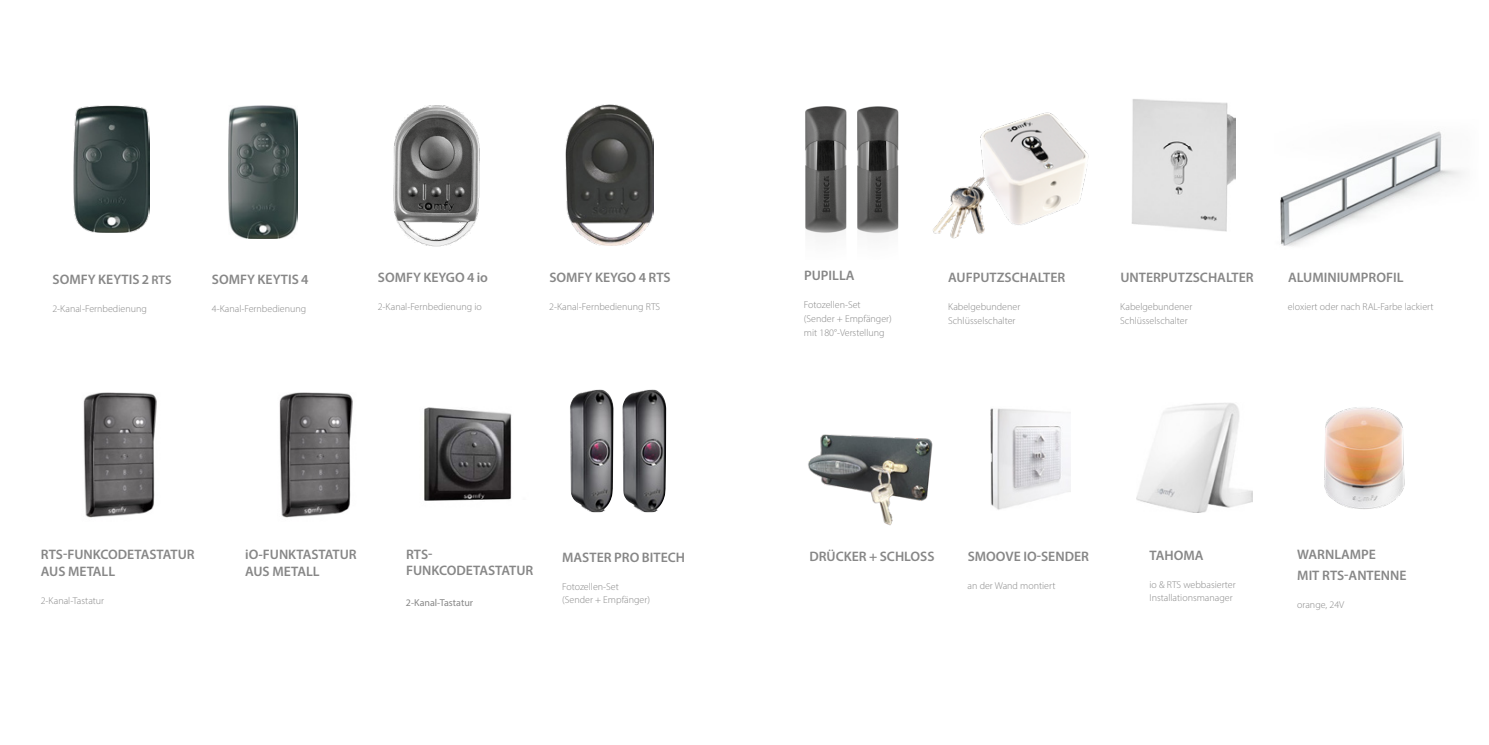
<style>
.page{position:relative;width:1489px;height:745px;background:#fff}
.page>*{position:absolute;margin:0;border:0;box-sizing:border-box;transform-origin:0 0}
.t1{font:600 13.75px/17.5px "Myriad Pro";color:#878787}
.t2{font:300 10px/13.8px "Myriad Pro";color:#878787}
.t3{font:10px "Myriad Pro";color:#878787}
.s1{font-size:12.5px}
</style>
<div class="page">
<img style="left:73px;top:105px;width:77px;height:127px">
<img style="left:229px;top:105px;width:68px;height:134px">
<img style="left:565px;top:104px;width:88px;height:141px">
<img style="left:393px;top:105px;width:87px;height:142px">
<img style="left:424px;top:407px;width:88px;height:94px">
<img style="left:805px;top:106px;width:87px;height:129px">
<img style="left:892px;top:108px;width:197px;height:131px">
<img style="left:1131px;top:99px;width:104px;height:133px">
<img style="left:990px;top:408px;width:80px;height:101px">
<img style="left:1136px;top:403px;width:116px;height:109px">
<img style="left:1324px;top:407px;width:81px;height:102px">
<img style="left:808px;top:434px;width:125px;height:92px">
<img style="left:570px;top:389px;width:43px;height:123px">
<img style="left:622px;top:389px;width:44px;height:123px">
<img style="left:83px;top:392px;width:74px;height:126px">
<img style="left:279px;top:392px;width:74px;height:126px">
<img style="left:1280px;top:131px;width:182px;height:115px">
<h1 class="t1" style="left:53px;top:270px;width:120px">SOMFY KEYTIS 2 <span class="s1">RTS</span></h1>
<p class="t2" style="left:52px;top:301px;width:96px">2-Kanal-Fernbedienung</p>
<h1 class="t1" style="left:212px;top:270px;width:98px">SOMFY KEYTIS 4</h1>
<p class="t2" style="left:212px;top:301px;width:96px">4-Kanal-Fernbedienung</p>
<h1 class="t1" style="left:378px;top:268px;width:112px">SOMFY KEYGO 4 io</h1>
<p class="t2" style="left:378px;top:299px;width:105px">2-Kanal-Fernbedienung io</p>
<h1 class="t1" style="left:549px;top:268px;width:123px">SOMFY KEYGO 4 RTS</h1>
<p class="t2" style="left:549px;top:299px;width:112px">2-Kanal-Fernbedienung RTS</p>
<h1 class="t1" style="left:41px;top:545px;width:155px">RTS-FUNKCODETASTATUR<br>AUS METALL</h1>
<p class="t2" style="left:41px;top:593px;width:65px">2-Kanal-Tastatur</p>
<h1 class="t1" style="left:245px;top:545px;width:113px">iO-FUNKTASTATUR<br>AUS METALL</h1>
<h1 class="t1" style="left:562px;top:547px;width:124px">MASTER PRO BITECH</h1>
<p class="t2" style="left:562px;top:579px;width:89px">Fotozellen-Set (Sender + Empfänger)</p>
<h1 class="t1" style="left:406px;top:545px;width:129px;line-height:16.2px">RTS-<br>FUNKCODETASTATUR</h1>
<p class="t3" style="left:406px;top:595px;width:69px">2-Kanal-Tastatur</p>
<h1 class="t1" style="left:804px;top:266px;width:52px">PUPILLA</h1>
<p class="t2" style="left:803px;top:298px;width:89px">Fotozellen-Set (Sender + Empfänger) mit 180°-Verstellung</p>
<h1 class="t1" style="left:948px;top:268px;width:119px">AUFPUTZSCHALTER</h1>
<p class="t2" style="left:948px;top:299px;width:74px">Kabelgebundener<br>Schlüsselschalter</p>
<h1 class="t1" style="left:1120px;top:268px;width:135px">UNTERPUTZSCHALTER</h1>
<p class="t2" style="left:1120px;top:299px;width:74px">Kabelgebundener<br>Schlüsselschalter</p>
<h1 class="t1" style="left:1287px;top:268px;width:117px">ALUMINIUMPROFIL</h1>
<p class="t2" style="left:1287px;top:300px;width:147px">eloxiert oder nach RAL-Farbe lackiert</p>
<h1 class="t1" style="left:809px;top:547px;width:127px">DRÜCKER + SCHLOSS</h1>
<h1 class="t1" style="left:967px;top:546px;width:123px">SMOOVE IO-SENDER</h1>
<p class="t2" style="left:967px;top:578px;width:89px">an der Wand montiert</p>
<h1 class="t1" style="left:1149px;top:545px;width:55px">TAHOMA</h1>
<p class="t2" style="left:1149px;top:577px;width:88px">io &amp; RTS webbasierter<br>Installationsmanager</p>
<h1 class="t1" style="left:1297px;top:542px;width:111px;line-height:21px">WARNLAMPE<br>MIT RTS-ANTENNE</h1>
<p class="t2" style="left:1296px;top:597px;width:49px">orange, 24V</p>
</div>
